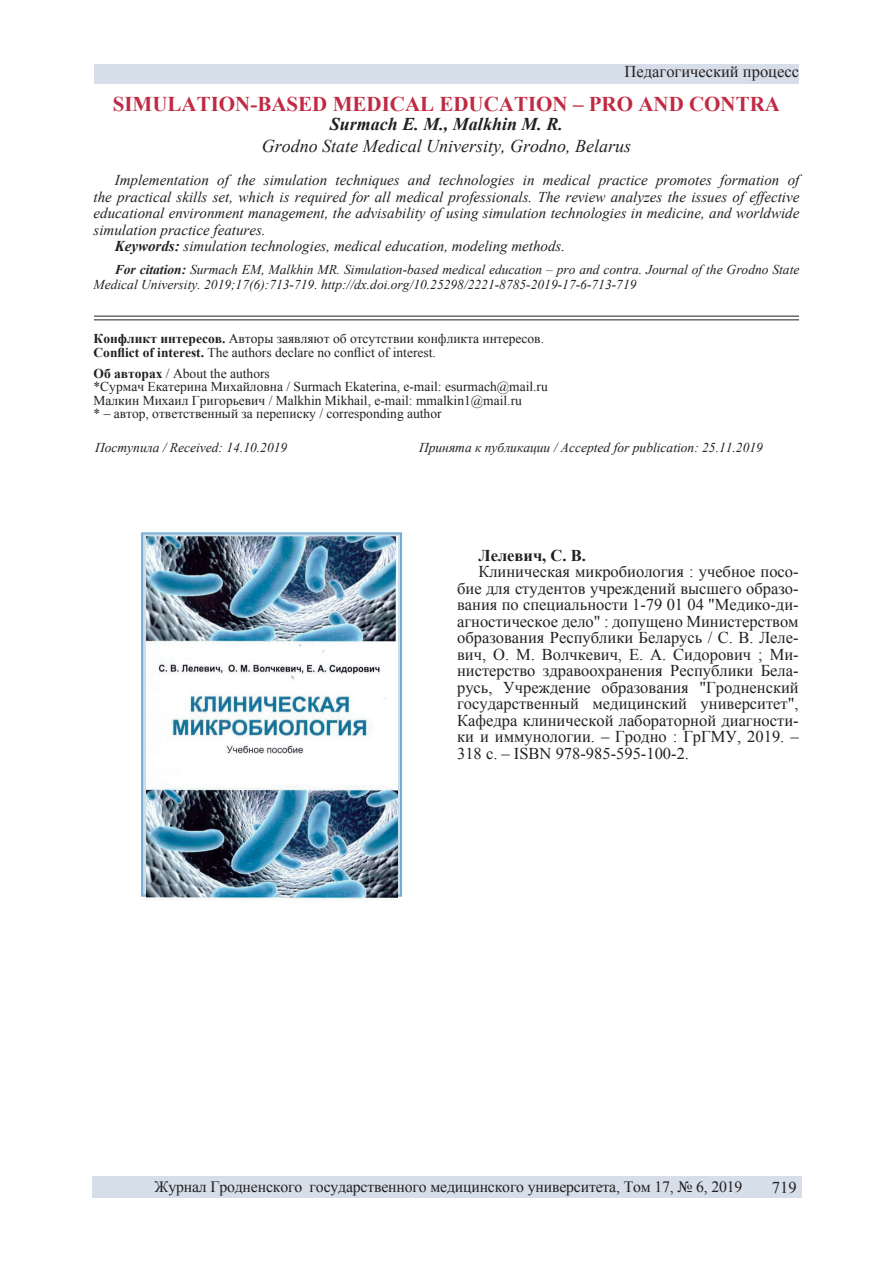
<style>
.page{position:relative;width:893px;height:1263px;background:#fff}
.page>*{position:absolute;margin:0;border:0;box-sizing:border-box;transform-origin:0 0}
.t1{font:700 21px "Times New Roman";color:#c02a43}
.t2{font:italic 18px "Times New Roman";color:#231f20}
.t3{font:italic 700 18px "Times New Roman";color:#231f20}
.t4{font:16.5px/16.5px "Times New Roman";color:#231f20;text-align:justify}
.t5{font:700 16.5px "Times New Roman";color:#231f20}
.t6{font:15.75px "Times New Roman";letter-spacing:-.01em;color:#231f20}
.t7{font:italic 15px "Times New Roman";color:#231f20}
.t8{font:13.5px/13.5px "Times New Roman";color:#231f20}
.t9{font:italic 13.5px/15px "Times New Roman";color:#231f20}
.s1{font-weight:700}
</style>
<div class="page">
<div style="left:94px;top:65px;width:705px;height:19px;background:#d5dee9"></div>
<div style="left:92px;top:1176px;width:709px;height:22px;background:#d5dee9"></div>
<svg style="left:141px;top:532px;width:261px;height:365px"></svg>
<div style="left:142px;top:534px;width:259px;height:361px;border:1px solid #6ba8d5"></div>
<hr style="left:94px;top:316px;width:705px;height:1px;background:#231f20">
<hr style="left:94px;top:319px;width:705px;height:1px;background:#231f20">
<img style="left:147px;top:537px;width:250px;height:363px">
<p class="t4" style="left:625px;top:63px;width:176px">Педагогический процесс</p>
<p class="t1" style="left:113px;top:89px;width:669px">SIMULATION-BASED MEDICAL EDUCATION – PRO AND CONTRA</p>
<p class="t3" style="left:330px;top:112px;width:235px">Surmach E. M., Malkhin M. R.</p>
<p class="t2" style="left:262px;top:134px;width:371px">Grodno State Medical University, Grodno, Belarus</p>
<p class="t7" style="left:115px;top:170px;width:686px">Implementation of the simulation techniques and technologies in medical practice promotes formation of</p>
<p class="t7" style="left:94px;top:186px;width:707px">the practical skills set, which is required for all medical professionals. The review analyzes the issues of effective</p>
<p class="t7" style="left:94px;top:203px;width:707px">educational environment management, the advisability of using simulation technologies in medicine, and worldwide</p>
<p class="t7" style="left:94px;top:219px;width:174px">simulation practice features.</p>
<p class="t7" style="left:115px;top:236px;width:452px"><span class="s1">Keywords:</span> simulation technologies, medical education, modeling methods.</p>
<p class="t9" style="left:94px;top:261px;width:707px;text-indent:21px"><span class="s1">For citation:</span> Surmach EM, Malkhin MR. Simulation-based medical education – pro and contra. Journal of the Grodno State<br>Medical University. 2019;17(6):713-719. http://dx.doi.org/10.25298/2221-8785-2019-17-6-713-719</p>
<p class="t8" style="left:94px;top:332px;width:452px"><span class="s1">Конфликт интересов.</span> Авторы заявляют об отсутствии конфликта интересов.<br><span class="s1">Conflict of interest.</span> The authors declare no conflict of interest.</p>
<p class="t8" style="left:94px;top:366px;width:456px"><span class="s1">Об авторах</span> / About the authors<br>*Сурмач Екатерина Михайловна / Surmach Ekaterina, e-mail: esurmach@mail.ru Малкин Михаил Григорьевич / Malkhin Mikhail, e-mail: mmalkin1@mail.ru<br>* – автор, ответственный за переписку / corresponding author</p>
<p class="t9" style="left:95px;top:440px;width:194px">Поступила / Received: 14.10.2019</p>
<p class="t9" style="left:419px;top:440px;width:345px">Принята к публикации / Accepted for publication: 25.11.2019</p>
<p class="t5" style="left:478px;top:544px;width:109px">Лелевич, С. В.</p>
<p class="t4" style="left:457px;top:563px;width:343px;text-indent:21px">Клиническая микробиология : учебное посо&shy;бие для студентов учреждений высшего образо&shy;вания по специальности 1-79 01 04 "Медико-ди&shy;агностическое дело" : допущено Министерством образования Республики Беларусь / С. В. Леле&shy;вич, О. М. Волчкевич, Е. А. Сидорович ; Ми&shy;нистерство здравоохранения Республики Бела&shy;русь, Учреждение образования "Гродненский государственный медицинский университет", Кафедра клинической лабораторной диагности&shy;ки и иммунологии. – Гродно : ГрГМУ, 2019. – 318 с. – ISBN 978-985-595-100-2.</p>
<p class="t6" style="left:154px;top:1176px;width:589px">Журнал Гродненского государственного медицинского университета, Том 17, № 6, 2019</p>
<p class="t4" style="left:772px;top:1178px;width:26px">719</p>
</div>
